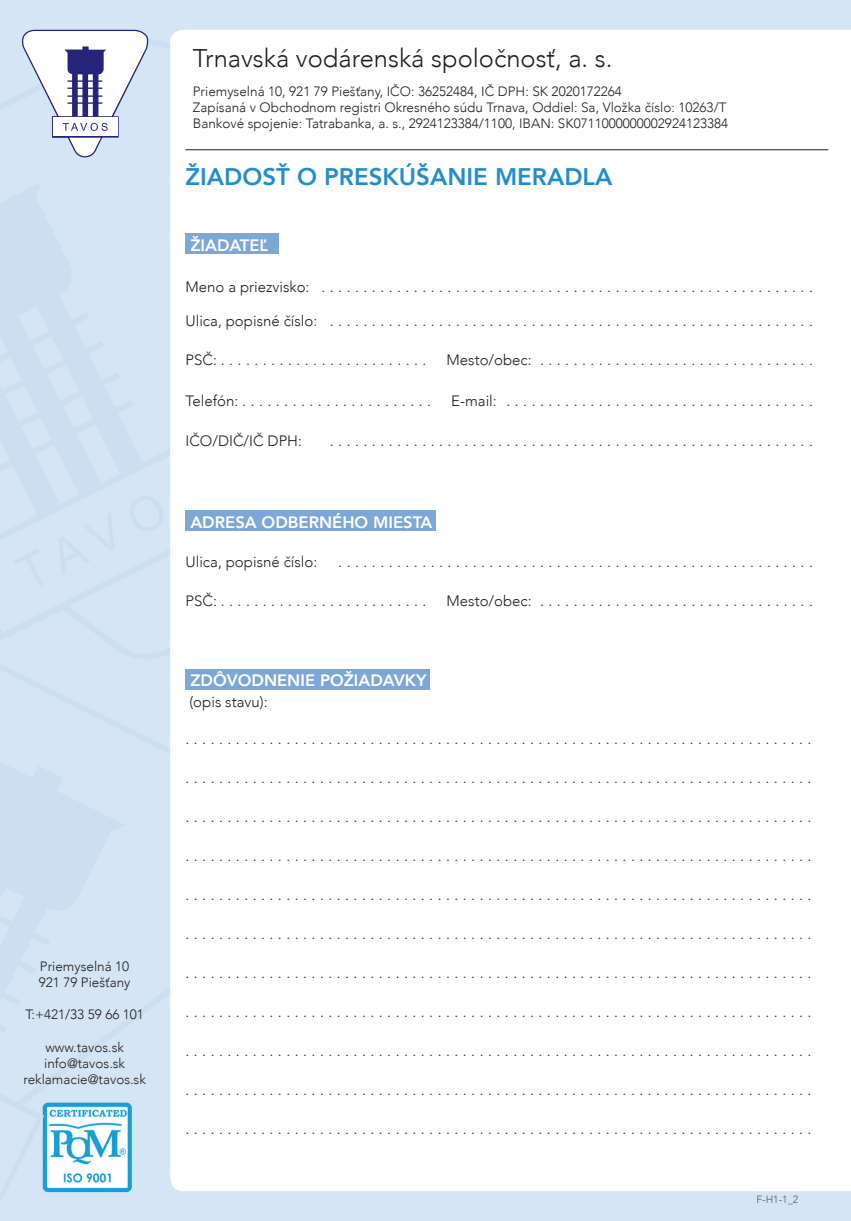
<style>
.page{position:relative;width:851px;height:1221px;background:#fff}
.page>*{position:absolute;margin:0;border:0;box-sizing:border-box;transform-origin:0 0}
.t1{font:300 25.5px "Avenir";color:#231f20}
.t2{font:800 24px "Avenir";color:#228dcd}
.t3{font:800 16.5px "Avenir";color:#fff}
.t4{font:300 15px "Avenir";color:#231f20}
.t5{font:300 13.5px/16.2px "Avenir";color:#231f20}
.t6{font:300 10.5px "Avenir";color:#57585a}
</style>
<div class="page">
<div style="left:0;top:0;width:850px;height:1220px;background:#d4e5f5"></div>
<div style="left:170px;top:30px;width:680px;height:1161px;background:#fff"></div>
<svg style="left:22px;top:30px;width:126px;height:128px"></svg>
<hr style="left:185px;top:149px;width:643px;height:1px;background:#231f20">
<div style="left:185px;top:233px;width:94px;height:21px;background:#7ca7d8"></div>
<div style="left:185px;top:510px;width:251px;height:20px;background:#7ca7d8"></div>
<div style="left:185px;top:669px;width:244px;height:20px;background:#7ca7d8"></div>
<img style="left:42px;top:1102px;width:90px;height:91px">
<svg style="left:42px;top:1113px;width:2px;height:11px"></svg>
<p class="t5" style="left:39px;top:958px;width:93px">Priemyselná 10<br>921 79 Piešťany</p>
<p class="t5" style="left:25px;top:1006px;width:120px">T:+421/33 59 66 101</p>
<p class="t5" style="left:23px;top:1039px;width:124px;text-align:center">www.tavos.sk info@tavos.sk reklamacie@tavos.sk</p>
<h1 class="t1" style="left:193px;top:41px;width:421px">Trnavská vodárenská spoločnosť, a. s.</h1>
<p class="t5" style="left:193px;top:83px;width:536px">Priemyselná 10, 921 79 Piešťany, IČO: 36252484, IČ DPH: SK 2020172264<br>Zapísaná v Obchodnom registri Okresného súdu Trnava, Oddiel: Sa, Vložka číslo: 10263/T<br>Bankové spojenie: Tatrabanka, a. s., 2924123384/1100, IBAN: SK0711000000002924123384</p>
<h2 class="t2" style="left:185px;top:161px;width:428px">ŽIADOSŤ O PRESKÚŠANIE MERADLA</h2>
<p class="t3" style="left:190px;top:235px;width:79px">ŽIADATEĽ</p>
<p class="t4" style="left:185px;top:277px;width:629px">Meno a priezvisko: ...........................................................</p>
<p class="t4" style="left:185px;top:311px;width:629px">Ulica, popisné číslo: ..........................................................</p>
<p class="t4" style="left:185px;top:350px;width:242px">PSČ: .........................</p>
<p class="t4" style="left:446px;top:350px;width:368px">Mesto/obec: .................................</p>
<p class="t4" style="left:185px;top:391px;width:247px">Telefón: .......................</p>
<p class="t4" style="left:451px;top:391px;width:363px">E-mail: .....................................</p>
<p class="t4" style="left:185px;top:431px;width:118px">IČO/DIČ/IČ DPH:</p>
<p class="t4" style="left:330px;top:431px;width:484px">..........................................................</p>
<p class="t3" style="left:190px;top:511px;width:243px">ADRESA ODBERNÉHO MIESTA</p>
<p class="t4" style="left:185px;top:551px;width:133px">Ulica, popisné číslo:</p>
<p class="t4" style="left:338px;top:551px;width:476px">.........................................................</p>
<p class="t4" style="left:185px;top:590px;width:242px">PSČ: .........................</p>
<p class="t4" style="left:446px;top:590px;width:368px">Mesto/obec: .................................</p>
<p class="t3" style="left:190px;top:669px;width:238px">ZDÔVODNENIE POŽIADAVKY</p>
<p class="t4" style="left:189px;top:691px;width:80px">(opis stavu):</p>
<p class="t4" style="left:185px;top:729px;width:627px">...........................................................................</p>
<p class="t4" style="left:185px;top:768px;width:627px">...........................................................................</p>
<p class="t4" style="left:185px;top:807px;width:627px">...........................................................................</p>
<p class="t4" style="left:185px;top:846px;width:627px">...........................................................................</p>
<p class="t4" style="left:185px;top:885px;width:627px">...........................................................................</p>
<p class="t4" style="left:185px;top:924px;width:627px">...........................................................................</p>
<p class="t4" style="left:185px;top:963px;width:627px">...........................................................................</p>
<p class="t4" style="left:185px;top:1002px;width:627px">...........................................................................</p>
<p class="t4" style="left:185px;top:1041px;width:627px">...........................................................................</p>
<p class="t4" style="left:185px;top:1080px;width:627px">...........................................................................</p>
<p class="t4" style="left:185px;top:1119px;width:627px">...........................................................................</p>
<p class="t6" style="left:756px;top:1192px;width:44px">F-H1-1_2</p>
</div>
